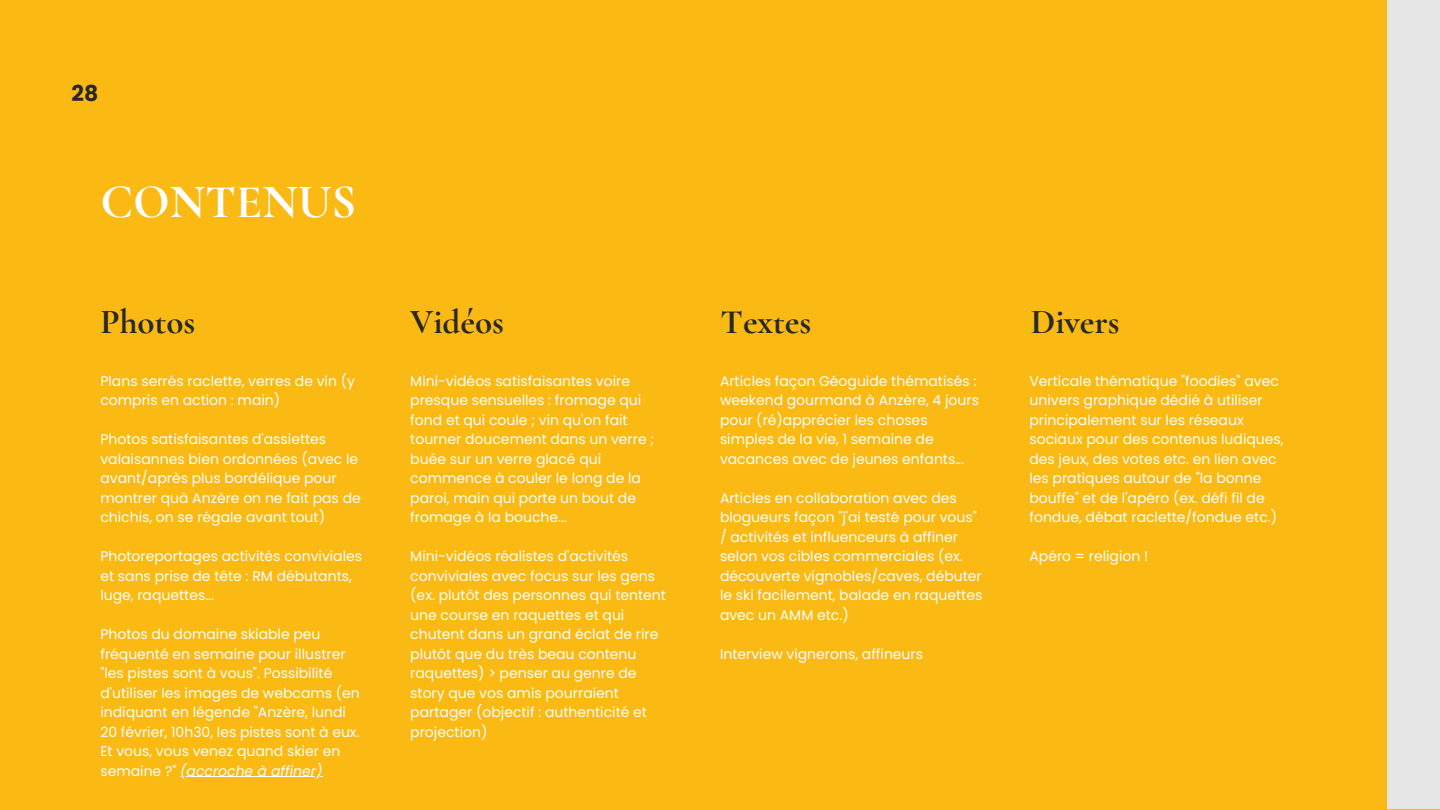
<style>
.page{position:relative;width:1440px;height:810px;background:#fab913}
.page>*{position:absolute;margin:0;border:0;box-sizing:border-box;transform-origin:0 0}
.t1{font:700 48px "Cormorant Garamond";color:#fff}
.t2{font:700 35px "Cormorant Garamond";color:#282828}
.t3{font:700 22px "Poppins";color:#282828}
.t4{font:14px/19.5px "Poppins";color:#fff}
.s1{font-style:italic}
</style>
<div class="page">
<div style="left:1387px;top:0;width:53px;height:809px;background:#e6e6e6"></div>
<hr style="left:180px;top:776px;width:142px;height:1px;background:#fff">
<h3 class="t3" style="left:71px;top:78px;width:28px">28</h3>
<h1 class="t1" style="left:100px;top:173px;width:257px">CONTENUS</h1>
<h2 class="t2" style="left:100px;top:301px;width:96px">Photos</h2>
<p class="t4" style="left:100px;top:371px;width:256px">Plans serrés raclette, verres de vin (y compris en action : main)</p>
<p class="t4" style="left:100px;top:430px;width:262px">Photos satisfaisantes d'assiettes valaisannes bien ordonnées (avec le avant/après plus bordélique pour montrer quà Anzère on ne fait pas de chichis, on se régale avant tout)</p>
<p class="t4" style="left:100px;top:547px;width:263px">Photoreportages activités conviviales et sans prise de tête : RM débutants, luge, raquettes...</p>
<p class="t4" style="left:100px;top:625px;width:261px">Photos du domaine skiable peu fréquenté en semaine pour illustrer "les pistes sont à vous". Possibilité d'utiliser les images de webcams (en indiquant en légende "Anzère, lundi 20 février, 10h30, les pistes sont à eux.<br>Et vous, vous venez quand skier en semaine ?" <span class="s1">(accroche à affiner)</span></p>
<h2 class="t2" style="left:410px;top:301px;width:95px">Vidéos</h2>
<p class="t4" style="left:410px;top:371px;width:245px">Mini-vidéos satisfaisantes voire presque sensuelles : fromage qui fond et qui coule ; vin qu'on fait tourner doucement dans un verre ; buée sur un verre glacé qui commence à couler le long de la paroi, main qui porte un bout de fromage à la bouche...</p>
<p class="t4" style="left:410px;top:547px;width:257px">Mini-vidéos réalistes d'activités conviviales avec focus sur les gens (ex. plutôt des personnes qui tentent une course en raquettes et qui chutent dans un grand éclat de rire plutôt que du très beau contenu raquettes) &gt; penser au genre de story que vos amis pourraient partager (objectif : authenticité et projection)</p>
<h2 class="t2" style="left:721px;top:301px;width:92px">Textes</h2>
<p class="t4" style="left:720px;top:371px;width:260px">Articles façon Géoguide thématisés : weekend gourmand à Anzère, 4 jours pour (ré)apprécier les choses simples de la vie, 1 semaine de vacances avec de jeunes enfants...</p>
<p class="t4" style="left:720px;top:488px;width:264px">Articles en collaboration avec des blogueurs façon "j'ai testé pour vous" / activités et influenceurs à affiner selon vos cibles commerciales (ex. découverte vignobles/caves, débuter le ski facilement, balade en raquettes avec un AMM etc.)</p>
<p class="t4" style="left:720px;top:644px;width:205px">Interview vignerons, affineurs</p>
<h2 class="t2" style="left:1031px;top:301px;width:90px">Divers</h2>
<p class="t4" style="left:1029px;top:371px;width:256px">Verticale thématique "foodies" avec univers graphique dédié à utiliser principalement sur les réseaux sociaux pour des contenus ludiques, des jeux, des votes etc. en lien avec les pratiques autour de "la bonne bouffe" et de l'apéro (ex. défi fil de fondue, débat raclette/fondue etc.)</p>
<p class="t4" style="left:1029px;top:547px;width:120px">Apéro = religion !</p>
</div>
